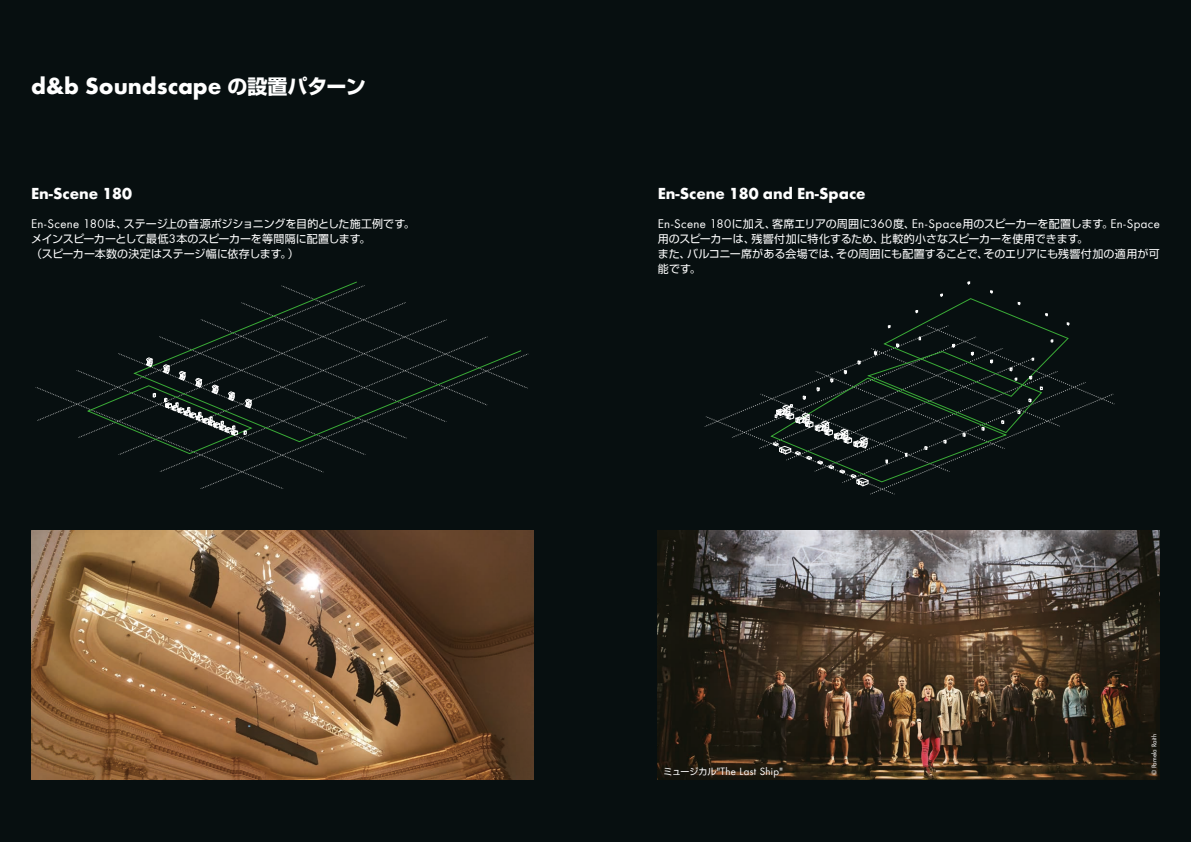
<style>
.page{position:relative;width:1191px;height:842px;background:#070f10}
.page>*{position:absolute;margin:0;border:0;box-sizing:border-box;transform-origin:0 0}
.t1{font:700 24px "dbaudio Futura Japanese";color:#fff}
.t2{font:700 16.5px "dbaudio Futura Japanese";color:#fff}
.t3{font:13px "dbaudio Futura Japanese";letter-spacing:.03em;color:#fff}
.t4{font:11px/15px "dbaudio Futura Japanese";color:#fff}
.t5{font:11px "dbaudio Futura Japanese";letter-spacing:.03em;color:#fff}
.t6{font:7px "dbaudio Futura Japanese";color:#fff}
.s1{font-size:20px}
.s2{font-size:13px}
.s3{font-size:11px}
.s4{font-size:9px}
</style>
<div class="page">
<svg style="left:36px;top:285px;width:493px;height:204px"></svg>
<svg style="left:705px;top:291px;width:409px;height:204px"></svg>
<img style="left:31px;top:530px;width:502px;height:250px">
<img style="left:658px;top:530px;width:501px;height:250px">
<div style="left:662px;top:764px;width:124px;height:17px;background:#1c1d1b;opacity:.75"></div>
<h1 class="t1" style="left:31px;top:66px;width:336px">d&amp;b Soundscape <span class="s1">の設置パターン</span></h1>
<h2 class="t2" style="left:31px;top:180px;width:102px">En-Scene 180</h2>
<p class="t4" style="left:31px;top:215px;width:385px"><span class="s2">En-Scene 180</span>は、ステージ上の音源ポジショニングを目的とした施工例です。メインスピーカーとして最低<span class="s2">3</span>本のスピーカーを等間隔に配置します。<br>（スピーカー本数の決定はステージ幅に依存します。）</p>
<h2 class="t2" style="left:658px;top:180px;width:209px">En-Scene 180 and En-Space</h2>
<p class="t3" style="left:658px;top:212px;width:503px">En-Scene 180<span class="s3">に加え、客席エリアの周囲に</span>360<span class="s3">度、</span>En-Space<span class="s3">用のスピーカーを配置します。</span>En-Space</p>
<p class="t4" style="left:658px;top:230px;width:503px">用のスピーカーは、残響付加に特化するため、比較的小さなスピーカーを使用できます。<br>また、バルコニー席がある会場では、その周囲にも配置することで、そのエリアにも残響付加の適用が可能です。</p>
<p class="t5" style="left:663px;top:762px;width:121px"><span class="s4">ミュージカル</span>"The Last Ship"</p>
<p class="t6" style="left:1148px;top:775px;width:43px;rotate:-90deg">© Pamela Raith</p>
</div>
